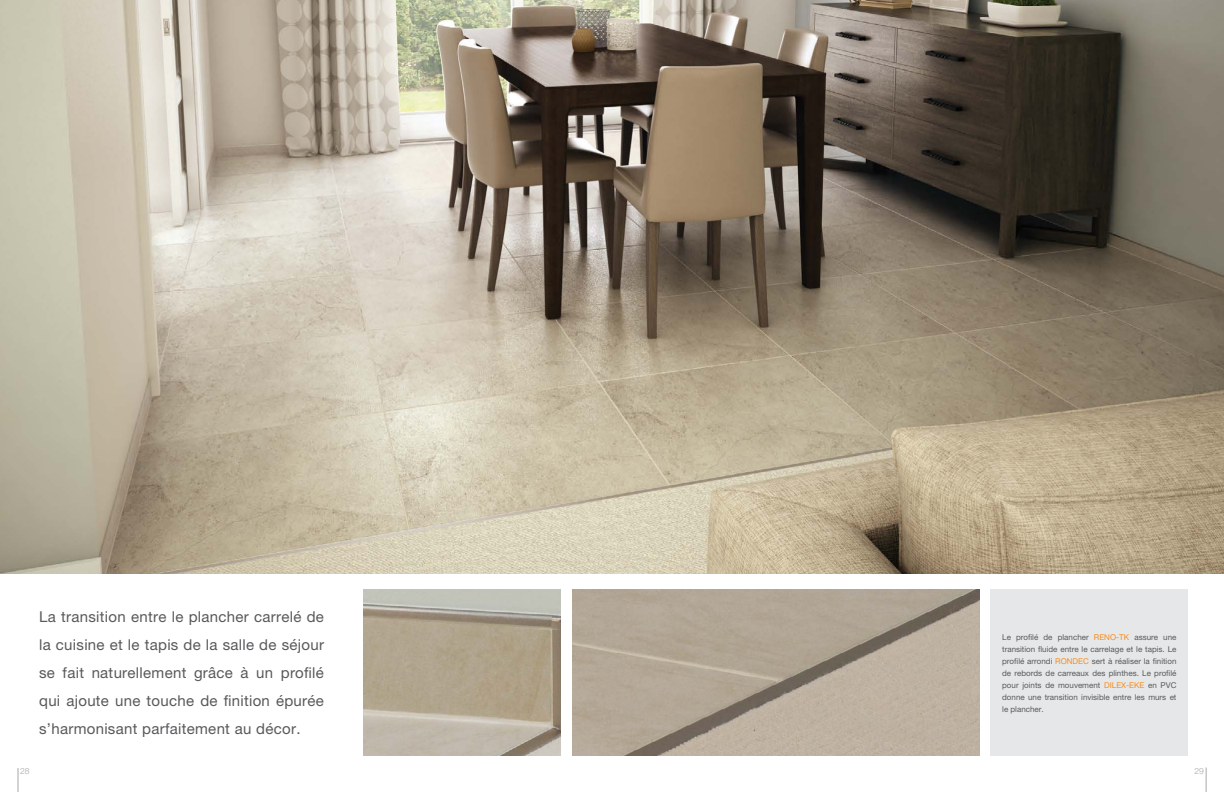
<style>
.page{position:relative;width:1224px;height:792px;background:#fff}
.page>*{position:absolute;margin:0;border:0;box-sizing:border-box;transform-origin:0 0}
.t1{font:15px/28px "Helvetica Neue LT Pro";letter-spacing:.02em;color:#58595b;text-align:justify}
.t2{font:300 8.5px "Helvetica Neue LT Pro";color:#a7a9ac}
.t3{font:8px/12px "Helvetica Neue LT Pro";color:#58595b;text-align:justify}
.s1{color:#f78d1e}
</style>
<div class="page">
<svg style="left:18px;top:768px;width:1px;height:24px"></svg>
<svg style="left:1206px;top:768px;width:1px;height:24px"></svg>
<img style="left:363px;top:589px;width:198px;height:167px">
<img style="left:0;top:0;width:1224px;height:573px">
<img style="left:572px;top:589px;width:408px;height:167px">
<div style="left:990px;top:589px;width:198px;height:167px;background:#e6e7e8"></div>
<h1 class="t1" style="left:39px;top:603px;width:286px">La transition entre le plancher carrelé de la cuisine et le tapis de la salle de séjour se fait naturellement grâce à un profilé qui ajoute une touche de finition épurée s’harmonisant parfaitement au décor.</h1>
<p class="t3" style="left:1002px;top:631px;width:176px">Le profilé de plancher <span class="s1">RENO-TK</span> assure une transition fluide entre le carrelage et le tapis. Le profilé arrondi <span class="s1">RONDEC</span> sert à réaliser la finition de rebords de carreaux des plinthes. Le profilé pour joints de mouvement <span class="s1">DILEX-EKE</span> en PVC donne une transition invisible entre les murs et le plancher.</p>
<p class="t2" style="left:20px;top:766px;width:11px">28</p>
<p class="t2" style="left:1195px;top:766px;width:11px">29</p>
</div>
